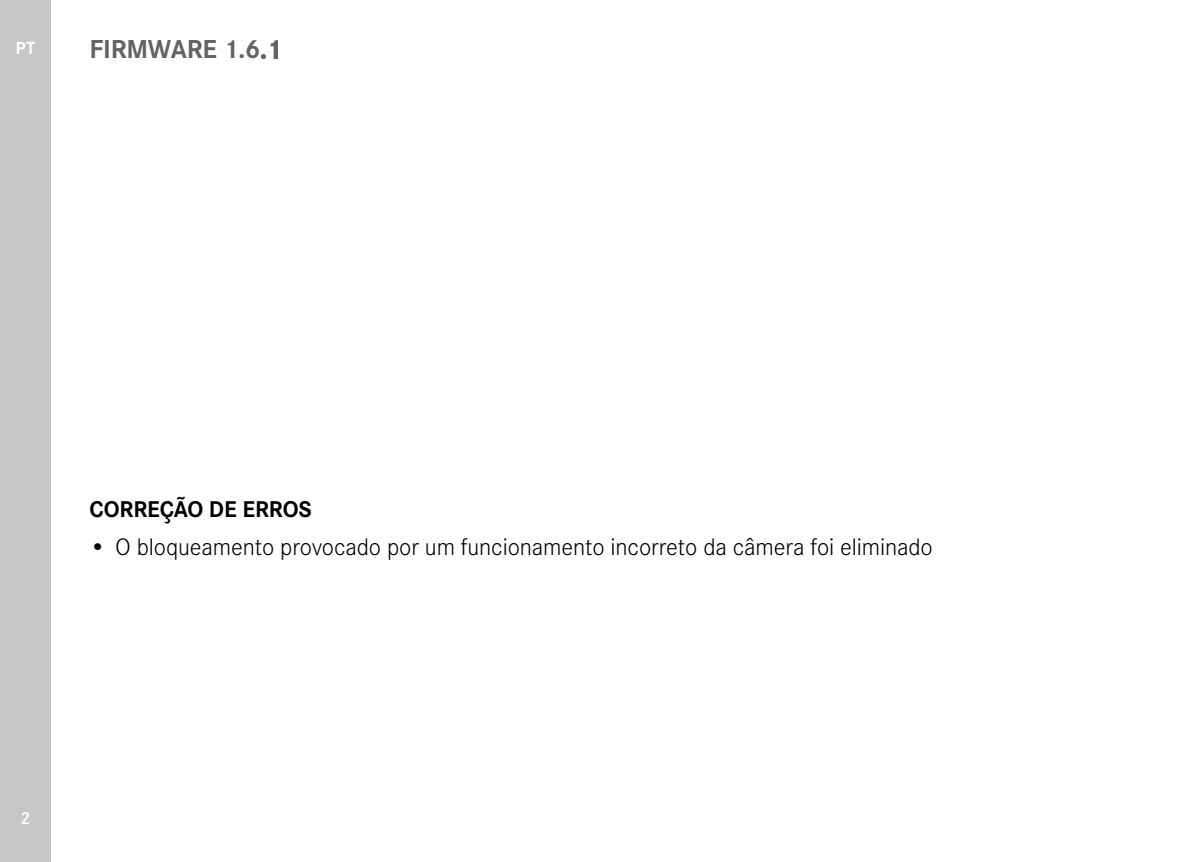
<style>
.page{position:relative;width:1200px;height:862px;background:#fff}
.page>*{position:absolute;margin:0;border:0;box-sizing:border-box;transform-origin:0 0}
.t1{font:700 27px "Corporate S";letter-spacing:-.01em;color:#646363}
.t2{font:300 24.75px "Corporate S";letter-spacing:-.005em;color:#000}
.t3{font:700 23.62px "Corporate S";letter-spacing:-.005em;color:#000}
.t4{font:700 18.22px "Corporate S";color:#fff}
.t5{font:600 18px "Corporate S";color:#fff}
</style>
<div class="page">
<div style="left:0;top:0;width:51px;height:861px;background:#c6c6c6"></div>
<p class="t4" style="left:16px;top:34px;width:21px">PT</p>
<p class="t1" style="left:90px;top:28px;width:194px">FIRMWARE 1.6.1</p>
<p class="t3" style="left:90px;top:490px;width:224px">CORREÇÃO DE ERROS</p>
<p class="t2" style="left:90px;top:529px;width:844px">• O bloqueamento provocado por um funcionamento incorreto da câmera foi eliminado</p>
<p class="t5" style="left:21px;top:803px;width:11px">2</p>
</div>
